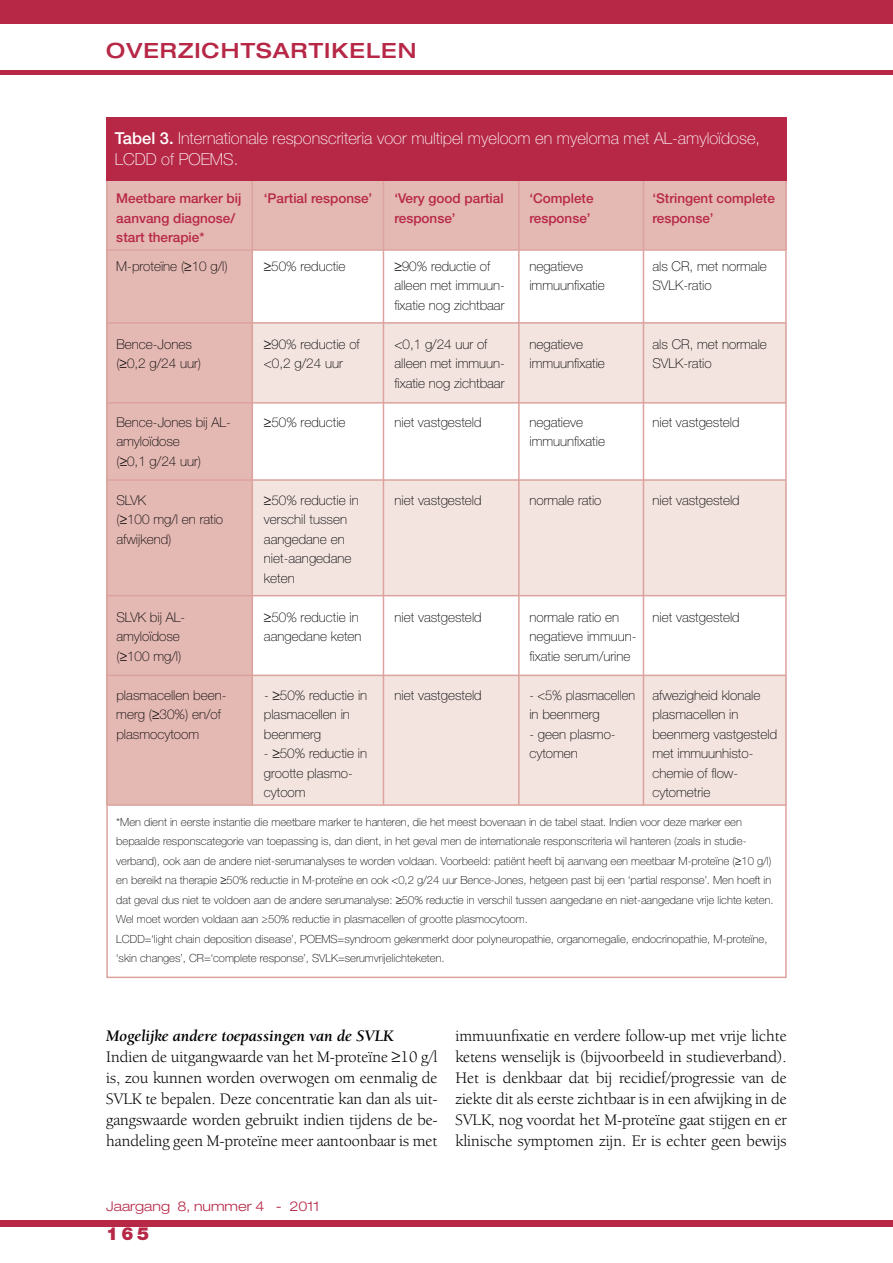
<style>
.page{position:relative;width:893px;height:1263px;background:#fff}
.page>*{position:absolute;margin:0;border:0;box-sizing:border-box;transform-origin:0 0}
.t1{font:500 expanded 21px "Helvetica Neue LT Std";letter-spacing:.05em;color:#b72847}
.t2{font:900 18px "Helvetica Neue LT Std";color:#b72847}
.t3{font:16.5px/21px "Berkeley Oldstyle IT Cby BT";color:#000}
.t4{font:100 16.5px/21px "Helvetica Neue LT Std";color:#fff}
.t5{font:100 13.5px/19.5px "Helvetica Neue LT Std";color:#000}
.t6{font:500 13.5px "Helvetica Neue LT Std";color:#b72847}
.t7{font:300 expanded 13.5px "Helvetica Neue LT Std";color:#b72847}
.t8{font:100 13.5px "Helvetica Neue LT Std";color:#000;scale:.95 1}
.t9{font:100 11.25px/19.5px "Helvetica Neue LT Std";color:#000}
.s1{font-weight:500}
.s2{font-weight:500;color:#b72847}
.s3{font-weight:700;font-style:italic}
</style>
<div class="page">
<div style="left:0;top:0;width:893px;height:23px;background:#b72847"></div>
<div style="left:0;top:1220px;width:893px;height:7px;background:#b72847"></div>
<hr style="left:0;top:70px;width:893px;height:4px;background:#b72847">
<div style="left:106px;top:180px;width:681px;height:70px;background:#e4b8b3"></div>
<div style="left:106px;top:194px;width:146px;height:611px;background:#e4b8b3"></div>
<div style="left:252px;top:480px;width:535px;height:116px;background:#f3e4e0"></div>
<div style="left:252px;top:675px;width:535px;height:130px;background:#f3e4e0"></div>
<div style="left:252px;top:323px;width:535px;height:80px;background:#f3e4e0"></div>
<hr style="left:252px;top:179px;width:1px;height:626px;background:#dca39e">
<hr style="left:383px;top:179px;width:1px;height:626px;background:#dca39e">
<hr style="left:518px;top:179px;width:2px;height:626px;background:#dca39e">
<hr style="left:643px;top:179px;width:1px;height:626px;background:#dca39e">
<div style="left:106px;top:117px;width:681px;height:63px;background:#b72847"></div>
<hr style="left:107px;top:249px;width:679px;height:2px;background:#dca39e">
<hr style="left:107px;top:322px;width:679px;height:2px;background:#dca39e">
<hr style="left:107px;top:402px;width:679px;height:2px;background:#dca39e">
<hr style="left:107px;top:479px;width:679px;height:2px;background:#dca39e">
<hr style="left:107px;top:595px;width:679px;height:1px;background:#dca39e">
<hr style="left:108px;top:675px;width:678px;height:1px;background:#dca39e">
<hr style="left:108px;top:804px;width:678px;height:2px;background:#dca39e">
<h1 class="t1" style="left:106px;top:37px;width:312px">OVERZICHTSARTIKELEN</h1>
<p class="t4" style="left:115px;top:128px;width:647px"><span class="s1">Tabel 3.</span> Internationale responscriteria voor multipel myeloom en myeloma met AL-amyloïdose,<br>LCDD of POEMS.</p>
<p class="t6" style="left:116px;top:190px;width:127px">Meetbare marker bij</p>
<p class="t6" style="left:264px;top:190px;width:110px">‘Partial response’</p>
<p class="t6" style="left:394px;top:190px;width:111px">‘Very good partial</p>
<p class="t6" style="left:529px;top:190px;width:66px">‘Complete</p>
<p class="t6" style="left:652px;top:190px;width:124px">‘Stringent complete</p>
<p class="t6" style="left:116px;top:210px;width:120px">aanvang diagnose/</p>
<p class="t6" style="left:394px;top:210px;width:63px">response’</p>
<p class="t6" style="left:529px;top:210px;width:63px">response’</p>
<p class="t6" style="left:652px;top:210px;width:63px">response’</p>
<p class="t5" style="left:116px;top:223px;width:113px;line-height:28.5px"><span class="s2">start therapie*<br></span>M-proteïne (≥10 g/l)</p>
<p class="t5" style="left:264px;top:256px;width:83px">≥50% reductie</p>
<p class="t5" style="left:394px;top:256px;width:97px">≥90% reductie of</p>
<p class="t5" style="left:529px;top:256px;width:55px">negatieve</p>
<p class="t5" style="left:652px;top:256px;width:116px">als CR, met normale</p>
<p class="t5" style="left:394px;top:276px;width:112px">alleen met immuun-</p>
<p class="t5" style="left:529px;top:276px;width:77px">immuunfixatie</p>
<p class="t5" style="left:652px;top:276px;width:61px">SVLK-ratio</p>
<p class="t5" style="left:394px;top:295px;width:112px">fixatie nog zichtbaar</p>
<p class="t5" style="left:116px;top:334px;width:77px">Bence-Jones</p>
<p class="t5" style="left:264px;top:334px;width:97px">≥90% reductie of</p>
<p class="t5" style="left:394px;top:334px;width:95px">&lt;0,1 g/24 uur of</p>
<p class="t5" style="left:529px;top:334px;width:55px">negatieve</p>
<p class="t5" style="left:652px;top:334px;width:116px">als CR, met normale</p>
<p class="t5" style="left:116px;top:354px;width:86px">(≥0,2 g/24 uur)</p>
<p class="t5" style="left:264px;top:354px;width:80px">&lt;0,2 g/24 uur</p>
<p class="t5" style="left:394px;top:354px;width:112px">alleen met immuun-</p>
<p class="t5" style="left:529px;top:354px;width:77px">immuunfixatie</p>
<p class="t5" style="left:652px;top:354px;width:61px">SVLK-ratio</p>
<p class="t5" style="left:394px;top:373px;width:112px">fixatie nog zichtbaar</p>
<p class="t5" style="left:116px;top:412px;width:116px">Bence-Jones bij AL-</p>
<p class="t5" style="left:264px;top:412px;width:83px">≥50% reductie</p>
<p class="t5" style="left:394px;top:412px;width:89px">niet vastgesteld</p>
<p class="t5" style="left:529px;top:412px;width:55px">negatieve</p>
<p class="t5" style="left:652px;top:412px;width:89px">niet vastgesteld</p>
<p class="t5" style="left:116px;top:432px;width:65px">amyloïdose</p>
<p class="t5" style="left:529px;top:432px;width:77px">immuunfixatie</p>
<p class="t5" style="left:116px;top:451px;width:86px">(≥0,1 g/24 uur)</p>
<p class="t5" style="left:116px;top:490px;width:31px">SLVK</p>
<p class="t5" style="left:264px;top:490px;width:96px">≥50% reductie in</p>
<p class="t5" style="left:394px;top:490px;width:89px">niet vastgesteld</p>
<p class="t5" style="left:529px;top:490px;width:74px">normale ratio</p>
<p class="t5" style="left:652px;top:490px;width:89px">niet vastgesteld</p>
<p class="t5" style="left:116px;top:510px;width:108px">(≥100 mg/l en ratio</p>
<p class="t5" style="left:264px;top:510px;width:85px">verschil tussen</p>
<p class="t5" style="left:116px;top:529px;width:57px">afwijkend)</p>
<p class="t5" style="left:264px;top:529px;width:89px">aangedane en niet-aangedane keten</p>
<p class="t5" style="left:116px;top:607px;width:70px">SLVK bij AL-</p>
<p class="t5" style="left:264px;top:607px;width:96px">≥50% reductie in</p>
<p class="t5" style="left:394px;top:607px;width:89px">niet vastgesteld</p>
<p class="t5" style="left:529px;top:607px;width:91px">normale ratio en</p>
<p class="t5" style="left:652px;top:607px;width:89px">niet vastgesteld</p>
<p class="t5" style="left:116px;top:626px;width:65px">amyloïdose</p>
<p class="t5" style="left:264px;top:626px;width:99px">aangedane keten</p>
<p class="t5" style="left:529px;top:626px;width:109px">negatieve immuun-</p>
<p class="t5" style="left:116px;top:646px;width:66px">(≥100 mg/l)</p>
<p class="t5" style="left:529px;top:646px;width:103px">fixatie serum/urine</p>
<p class="t5" style="left:116px;top:685px;width:112px">plasmacellen been-</p>
<p class="t5" style="left:264px;top:685px;width:105px">- ≥50% reductie in</p>
<p class="t5" style="left:394px;top:685px;width:89px">niet vastgesteld</p>
<p class="t8" style="left:529px;top:687px;width:113px">- &lt;5% plasmacellen</p>
<p class="t5" style="left:652px;top:685px;width:110px">afwezigheid klonale</p>
<p class="t5" style="left:116px;top:705px;width:106px">merg (≥30%) en/of</p>
<p class="t5" style="left:264px;top:705px;width:88px">plasmacellen in</p>
<p class="t5" style="left:529px;top:705px;width:72px">in beenmerg</p>
<p class="t5" style="left:652px;top:705px;width:88px">plasmacellen in</p>
<p class="t5" style="left:116px;top:724px;width:84px">plasmocytoom</p>
<p class="t5" style="left:264px;top:724px;width:59px">beenmerg</p>
<p class="t5" style="left:529px;top:724px;width:88px">- geen plasmo-</p>
<p class="t5" style="left:652px;top:724px;width:126px">beenmerg vastgesteld</p>
<p class="t5" style="left:264px;top:744px;width:105px">- ≥50% reductie in</p>
<p class="t5" style="left:529px;top:744px;width:50px">cytomen</p>
<p class="t5" style="left:652px;top:744px;width:103px">met immuunhisto-</p>
<p class="t5" style="left:264px;top:763px;width:91px">grootte plasmo-</p>
<p class="t5" style="left:652px;top:763px;width:87px">chemie of flow-</p>
<p class="t5" style="left:264px;top:783px;width:43px">cytoom</p>
<p class="t5" style="left:652px;top:783px;width:60px">cytometrie</p>
<p class="t9" style="left:116px;top:812px;width:659px">*Men dient in eerste instantie die meetbare marker te hanteren, die het meest bovenaan in de tabel staat. Indien voor deze marker een bepaalde responscategorie van toepassing is, dan dient, in het geval men de internationale responscriteria wil hanteren (zoals in studie&shy;verband), ook aan de andere niet-serumanalyses te worden voldaan. Voorbeeld: patiënt heeft bij aanvang een meetbaar M-proteïne (≥10 g/l) en bereikt na therapie ≥50% reductie in M-proteïne en ook &lt;0,2 g/24 uur Bence-Jones, hetgeen past bij een ‘partial response’. Men hoeft in dat geval dus niet te voldoen aan de andere serumanalyse: ≥50% reductie in verschil tussen aangedane en niet-aangedane vrije lichte keten.<br>Wel moet worden voldaan aan ≥50% reductie in plasmacellen of grootte plasmocytoom.<br>LCDD=‘light chain deposition disease’, POEMS=syndroom gekenmerkt door polyneuropathie, organomegalie, endocrinopathie, M-proteïne, ‘skin changes’, CR=‘complete response’, SVLK=serumvrijelichteketen.</p>
<p class="t3" style="left:106px;top:1025px;width:333px"><span class="s3">Mogelijke andere toepassingen van de SVLK </span>Indien de uitgangwaarde van het M-proteïne ≥10 g/l is, zou kunnen worden overwogen om eenmalig de SVLK te bepalen. Deze concentratie kan dan als uit&shy;gangswaarde worden gebruikt indien tijdens de be&shy;handeling geen M-proteïne meer aantoonbaar is met</p>
<p class="t3" style="left:455px;top:1025px;width:333px;text-align:justify">immuunfixatie en verdere follow-up met vrije lichte ketens wenselijk is (bijvoorbeeld in studieverband).<br>Het is denkbaar dat bij recidief/progressie van de ziekte dit als eerste zichtbaar is in een afwijking in de SVLK, nog voordat het M-proteïne gaat stijgen en er klinische symptomen zijn. Er is echter geen bewijs</p>
<p class="t7" style="left:106px;top:1198px;width:215px">Jaargang 8, nummer 4 - 2011</p>
<h2 class="t2" style="left:106px;top:1222px;width:44px">165</h2>
</div>
